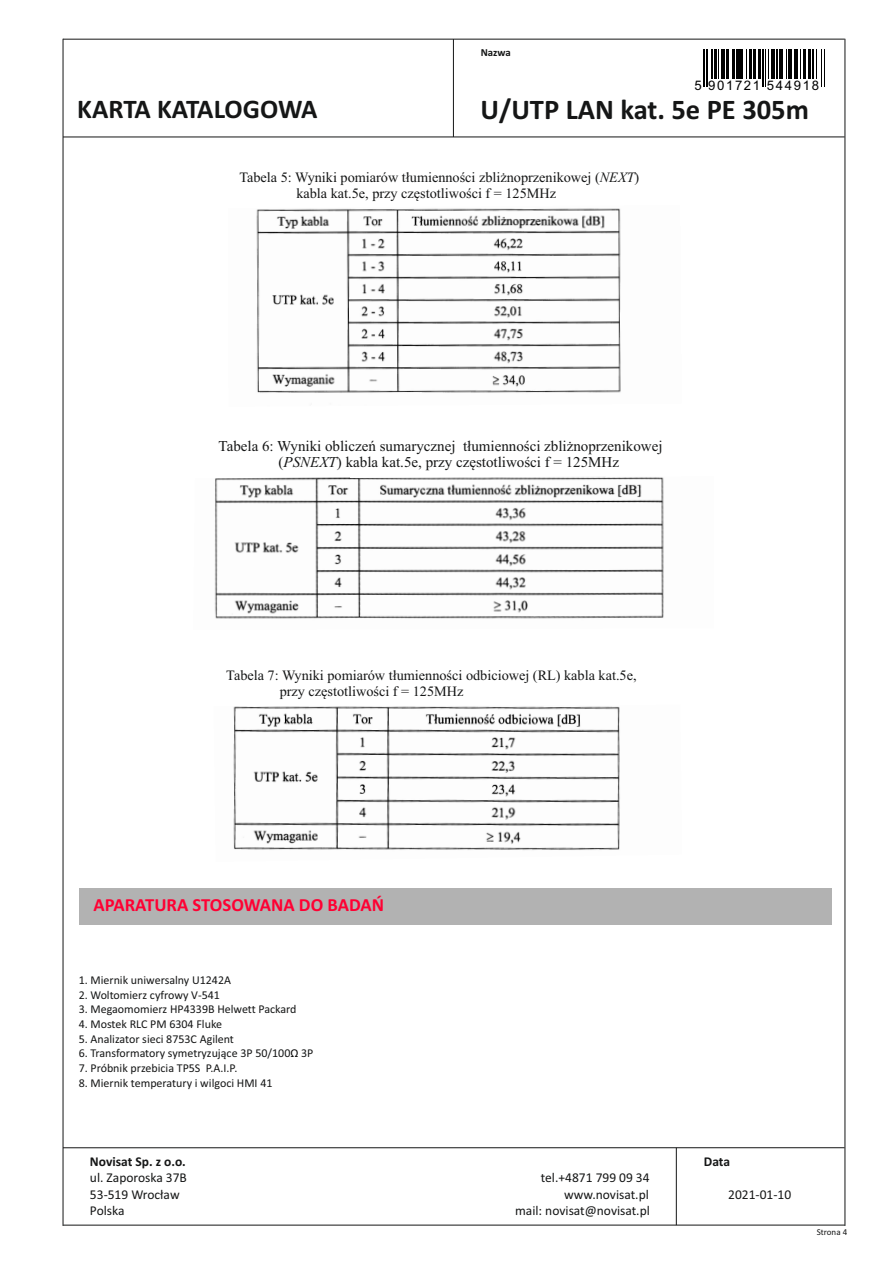
<style>
.page{position:relative;width:893px;height:1263px;background:#fff}
.page>*{position:absolute;margin:0;border:0;box-sizing:border-box;transform-origin:0 0}
.t1{font:700 28.5px "Calibri";color:#151616}
.t2{font:700 27px "Calibri";letter-spacing:-.01em;color:#151616}
.t3{font:700 18.6px "Calibri";color:#f03}
.t4{font:15px/16.6px "Times New Roman";color:#151616}
.t5{font:14.25px/15.8px "Times New Roman";color:#151616}
.t6{font:13.5px "Calibri";color:#151616}
.t7{font:700 13.5px "Calibri";color:#151616}
.t8{font:13.2px "Arial";letter-spacing:.125em;color:#000}
.t9{font:12px "Calibri";color:#151616}
.t10{font:700 10.8px "Calibri";letter-spacing:-.005em;color:#151616}
.t11{font:9px "Calibri";color:#151616}
.s1{font-style:italic}
.s2{color:#000}
</style>
<div class="page">
<hr style="left:63px;top:39px;width:1px;height:1187px;background:#151616">
<hr style="left:844px;top:39px;width:1px;height:1187px;background:#151616">
<hr style="left:63px;top:1147px;width:782px;height:1px;background:#151616">
<hr style="left:63px;top:1225px;width:782px;height:1px;background:#151616">
<hr style="left:676px;top:1148px;width:1px;height:77px;background:#151616">
<div style="left:79px;top:888px;width:752px;height:37px;background:#b2b2b2"></div>
<hr style="left:63px;top:136px;width:782px;height:1px;background:#151616">
<hr style="left:63px;top:39px;width:782px;height:1px;background:#151616">
<hr style="left:453px;top:39px;width:1px;height:98px;background:#151616">
<hr style="left:704px;top:49px;width:1px;height:38px;background:#000">
<hr style="left:706px;top:49px;width:1px;height:38px;background:#000">
<svg style="left:711px;top:49px;width:1px;height:29px"></svg>
<hr style="left:714px;top:49px;width:2px;height:29px;background:#000">
<svg style="left:718px;top:49px;width:1px;height:29px"></svg>
<hr style="left:722px;top:49px;width:3px;height:29px;background:#000">
<hr style="left:727px;top:49px;width:2px;height:29px;background:#000">
<hr style="left:732px;top:49px;width:2px;height:29px;background:#000">
<hr style="left:736px;top:49px;width:3px;height:29px;background:#000">
<hr style="left:741px;top:49px;width:2px;height:29px;background:#000">
<svg style="left:746px;top:49px;width:1px;height:29px"></svg>
<hr style="left:750px;top:49px;width:2px;height:29px;background:#000">
<hr style="left:753px;top:49px;width:3px;height:29px;background:#000">
<hr style="left:759px;top:49px;width:2px;height:29px;background:#000">
<hr style="left:762px;top:49px;width:2px;height:38px;background:#000">
<hr style="left:765px;top:49px;width:1px;height:38px;background:#000">
<svg style="left:768px;top:49px;width:1px;height:29px"></svg>
<hr style="left:771px;top:49px;width:4px;height:29px;background:#000">
<hr style="left:776px;top:49px;width:2px;height:29px;background:#000">
<hr style="left:779px;top:49px;width:4px;height:29px;background:#000">
<hr style="left:788px;top:49px;width:4px;height:29px;background:#000">
<hr style="left:794px;top:49px;width:4px;height:29px;background:#000">
<svg style="left:800px;top:49px;width:1px;height:29px"></svg>
<hr style="left:803px;top:49px;width:3px;height:29px;background:#000">
<hr style="left:808px;top:49px;width:3px;height:29px;background:#000">
<svg style="left:812px;top:49px;width:5px;height:29px"></svg>
<hr style="left:821px;top:49px;width:1px;height:38px;background:#000">
<hr style="left:824px;top:49px;width:1px;height:38px;background:#000">
<img style="left:256px;top:208px;width:365px;height:185px">
<img style="left:214px;top:477px;width:450px;height:142px">
<img style="left:233px;top:706px;width:387px;height:144px">
<p class="t10" style="left:481px;top:48px;width:32px">Nazwa</p>
<p class="t8" style="left:694px;top:81px;width:126px">5 901721 544918</p>
<h2 class="t2" style="left:77px;top:97px;width:242px">KARTA KATALOGOWA</h2>
<h1 class="t1" style="left:480px;top:97px;width:330px">U/UTP LAN kat. 5e PE 305m</h1>
<p class="t5" style="left:296px;top:170px;width:344px;text-indent:-57px">Tabela 5: Wyniki pomiarów tłumienności zbliżnoprzenikowej (<span class="s1">NEXT</span>) kabla kat.5e, przy częstotliwości f = 125MHz</p>
<p class="t4" style="left:279px;top:439px;width:385px;text-indent:-60px">Tabela 6: Wyniki obliczeń sumarycznej tłumienności zbliżnoprzenikowej (<span class="s1">PSNEXT</span>) kabla kat.5e, przy częstotliwości f = 125MHz</p>
<p class="t5" style="left:280px;top:669px;width:358px;text-indent:-53px">Tabela 7: Wyniki pomiarów tłumienności odbiciowej (RL) kabla kat.5e, przy częstotliwości f = 125MHz</p>
<h3 class="t3" style="left:94px;top:897px;width:292px">APARATURA STOSOWANA DO BADAŃ</h3>
<p class="t9" style="left:79px;top:975px;width:154px">1. Miernik uniwersalny U1242A</p>
<p class="t9" style="left:79px;top:989px;width:143px">2. Woltomierz cyfrowy V-541</p>
<p class="t9" style="left:79px;top:1004px;width:219px">3. Megaomomierz HP4339B Helwett Packard</p>
<p class="t9" style="left:79px;top:1019px;width:145px">4. Mostek RLC PM 6304 Fluke</p>
<p class="t9" style="left:79px;top:1033px;width:157px">5. Analizator sieci 8753C Agilent</p>
<p class="t9" style="left:79px;top:1048px;width:236px">6. Transformatory symetryzujące 3P 50/100<span class="s2">Ω</span> 3P</p>
<p class="t9" style="left:79px;top:1063px;width:160px">7. Próbnik przebicia TP5S P.A.I.P.</p>
<p class="t9" style="left:79px;top:1077px;width:195px">8. Miernik temperatury i wilgoci HMI 41</p>
<p class="t7" style="left:90px;top:1156px;width:97px">Novisat Sp. z o.o.</p>
<p class="t6" style="left:90px;top:1172px;width:98px">ul. Zaporoska 37B</p>
<p class="t6" style="left:541px;top:1172px;width:110px">tel.+4871 799 09 34</p>
<p class="t6" style="left:90px;top:1188px;width:91px">53-519 Wrocław</p>
<p class="t6" style="left:564px;top:1188px;width:86px">www.novisat.pl</p>
<p class="t6" style="left:90px;top:1205px;width:36px">Polska</p>
<p class="t6" style="left:515px;top:1205px;width:136px">mail: novisat@novisat.pl</p>
<p class="t7" style="left:704px;top:1155px;width:28px">Data</p>
<p class="t6" style="left:728px;top:1188px;width:65px">2021-01-10</p>
<p class="t11" style="left:817px;top:1228px;width:32px">Strona 4</p>
</div>
